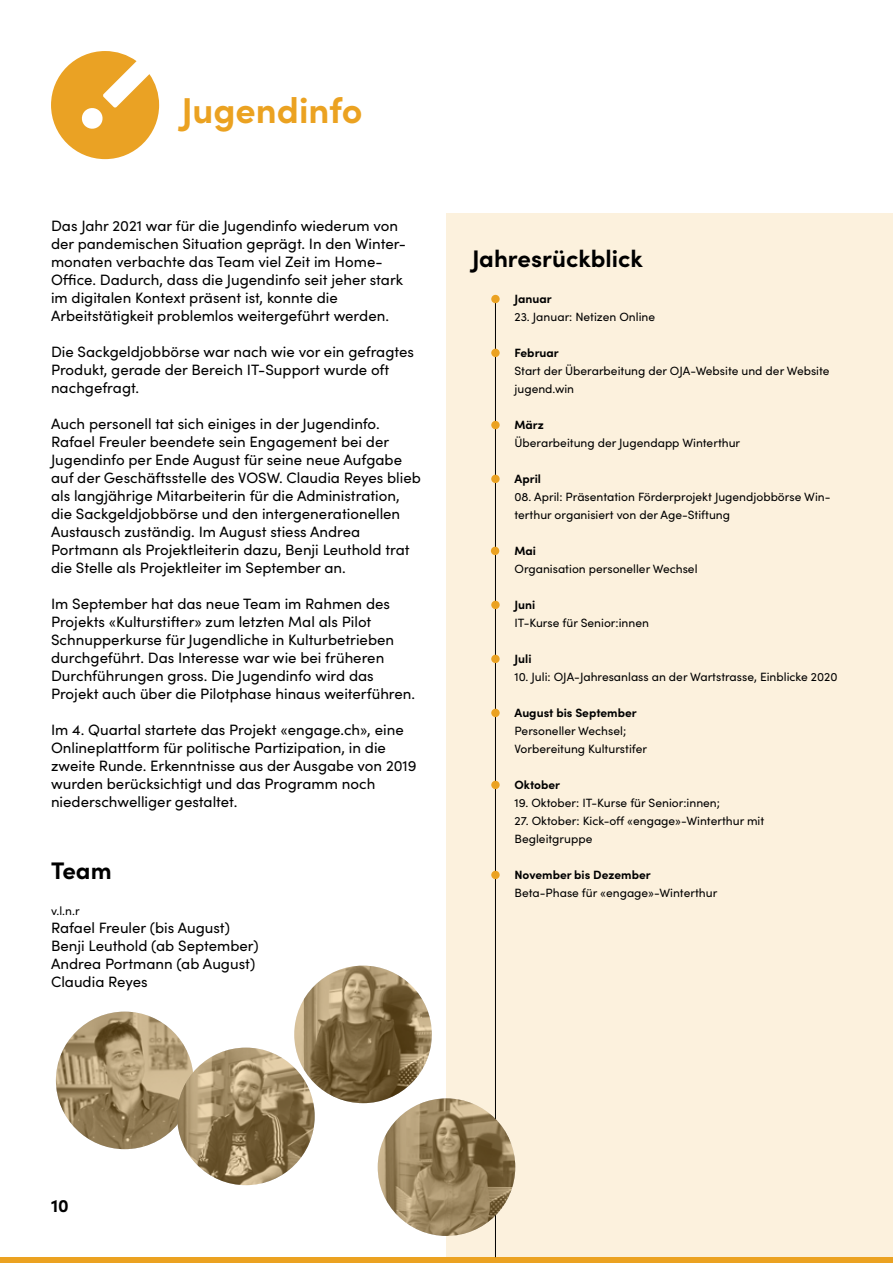
<style>
.page{position:relative;width:893px;height:1263px;background:#fff}
.page>*{position:absolute;margin:0;border:0;box-sizing:border-box;transform-origin:0 0}
.t1{font:700 36px "Sofia Pro";color:#eba221}
.t2{font:700 24px "Sofia Pro";color:#000}
.t3{font:700 18px "Sofia Pro";color:#000}
.t4{font:15px/18px "Sofia Pro";color:#000}
.t5{font:12px/18px "Sofia Pro";color:#000}
.t6{font:700 12px "Sofia Pro";color:#000}
</style>
<div class="page">
<div style="left:0;top:1257px;width:893px;height:6px;background:#eba221"></div>
<svg style="left:56px;top:1011px;width:137px;height:138px;background:#a48e68"></svg>
<svg style="left:51px;top:51px;width:108px;height:108px"></svg>
<div style="left:446px;top:213px;width:447px;height:1044px;background:#fcf1dd"></div>
<hr style="left:495px;top:299px;width:1px;height:958px;background:#000">
<div style="left:491px;top:295px;width:9px;height:8px;background:#eba221;border-radius:50%"></div>
<div style="left:491px;top:421px;width:9px;height:8px;background:#eba221;border-radius:50%"></div>
<div style="left:491px;top:349px;width:9px;height:8px;background:#eba221;border-radius:50%"></div>
<div style="left:491px;top:547px;width:8px;height:8px;background:#eba221;border-radius:50%"></div>
<div style="left:491px;top:475px;width:9px;height:8px;background:#eba221;border-radius:50%"></div>
<div style="left:491px;top:655px;width:9px;height:8px;background:#eba221;border-radius:50%"></div>
<div style="left:491px;top:709px;width:9px;height:8px;background:#eba221;border-radius:50%"></div>
<div style="left:491px;top:781px;width:9px;height:8px;background:#eba221;border-radius:50%"></div>
<div style="left:491px;top:871px;width:9px;height:8px;background:#eba221;border-radius:50%"></div>
<div style="left:491px;top:601px;width:9px;height:8px;background:#eba221;border-radius:50%"></div>
<svg style="left:177px;top:1047px;width:138px;height:138px;background:#9c8660"></svg>
<svg style="left:294px;top:965px;width:138px;height:138px;background:#8b7650"></svg>
<svg style="left:378px;top:1098px;width:137px;height:138px;background:#98835c"></svg>
<h1 class="t1" style="left:182px;top:83px;width:183px">Jugendinfo</h1>
<p class="t4" style="left:51px;top:216px;width:356px">Das Jahr 2021 war für die Jugendinfo wiederum von der pandemischen Situation geprägt. In den Winter&shy;monaten verbachte das Team viel Zeit im Home-Office. Dadurch, dass die Jugendinfo seit jeher stark im digitalen Kontext präsent ist, konnte die Arbeitstätigkeit problemlos weitergeführt werden.</p>
<p class="t4" style="left:51px;top:342px;width:365px">Die Sackgeldjobbörse war nach wie vor ein gefragtes<br>Produkt, gerade der Bereich IT-Support wurde oft nachgefragt.</p>
<p class="t4" style="left:51px;top:414px;width:371px">Auch personell tat sich einiges in der Jugendinfo.<br>Rafael Freuler beendete sein Engagement bei der Jugendinfo per Ende August für seine neue Aufgabe auf der Geschäftsstelle des VOSW. Claudia Reyes blieb als langjährige Mitarbeiterin für die Administration, die Sackgeldjobbörse und den intergenerationellen Austausch zuständig. Im August stiess Andrea Portmann als Projektleiterin dazu, Benji Leuthold trat die Stelle als Projektleiter im September an.</p>
<p class="t4" style="left:51px;top:594px;width:366px">Im September hat das neue Team im Rahmen des Projekts «Kulturstifter» zum letzten Mal als Pilot Schnupperkurse für Jugendliche in Kulturbetrieben durchgeführt. Das Interesse war wie bei früheren Durchführungen gross. Die Jugendinfo wird das Projekt auch über die Pilotphase hinaus weiterführen.</p>
<p class="t4" style="left:51px;top:720px;width:367px">Im 4. Quartal startete das Projekt «engage.ch», eine Onlineplattform für politische Partizipation, in die zweite Runde. Erkenntnisse aus der Ausgabe von 2019 wurden berücksichtigt und das Programm noch niederschwelliger gestaltet.</p>
<h2 class="t2" style="left:51px;top:852px;width:62px">Team</h2>
<p class="t5" style="left:51px;top:901px;width:30px">v.l.n.r</p>
<p class="t4" style="left:51px;top:918px;width:209px">Rafael Freuler (bis August)<br>Benji Leuthold (ab September)<br>Andrea Portmann (ab August)<br>Claudia Reyes</p>
<h2 class="t2" style="left:472px;top:240px;width:172px">Jahresrückblick</h2>
<p class="t6" style="left:514px;top:290px;width:39px">Januar</p>
<p class="t5" style="left:514px;top:307px;width:142px">23. Januar: Netizen Online</p>
<p class="t6" style="left:514px;top:344px;width:46px">Februar</p>
<p class="t5" style="left:514px;top:361px;width:317px">Start der Überarbeitung der OJA-Website und der Website jugend.win</p>
<p class="t6" style="left:514px;top:416px;width:31px">März</p>
<p class="t5" style="left:514px;top:433px;width:227px">Überarbeitung der Jugendapp Winterthur</p>
<p class="t6" style="left:514px;top:470px;width:28px">April</p>
<p class="t5" style="left:514px;top:487px;width:318px">08. April: Präsentation Förderprojekt Jugendjobbörse Win&shy;terthur organisiert von der Age-Stiftung</p>
<p class="t6" style="left:514px;top:542px;width:23px">Mai</p>
<p class="t5" style="left:514px;top:559px;width:185px">Organisation personeller Wechsel</p>
<p class="t6" style="left:514px;top:596px;width:22px">Juni</p>
<p class="t5" style="left:514px;top:613px;width:136px">IT-Kurse für Senior:innen</p>
<p class="t6" style="left:514px;top:650px;width:18px">Juli</p>
<p class="t5" style="left:514px;top:667px;width:324px">10. Juli: OJA-Jahresanlass an der Wartstrasse, Einblicke 2020</p>
<p class="t6" style="left:514px;top:704px;width:124px">August bis September</p>
<p class="t5" style="left:514px;top:721px;width:134px">Personeller Wechsel;<br>Vorbereitung Kulturstifer</p>
<p class="t6" style="left:514px;top:776px;width:47px">Oktober</p>
<p class="t5" style="left:514px;top:793px;width:207px">19. Oktober: IT-Kurse für Senior:innen;</p>
<p class="t5" style="left:514px;top:811px;width:251px">27. Oktober: Kick-off «engage»-Winterthur mit<br>Begleitgruppe</p>
<p class="t6" style="left:514px;top:866px;width:138px">November bis Dezember</p>
<p class="t5" style="left:514px;top:883px;width:204px">Beta-Phase für «engage»-Winterthur</p>
<p class="t3" style="left:51px;top:1191px;width:19px">10</p>
</div>
